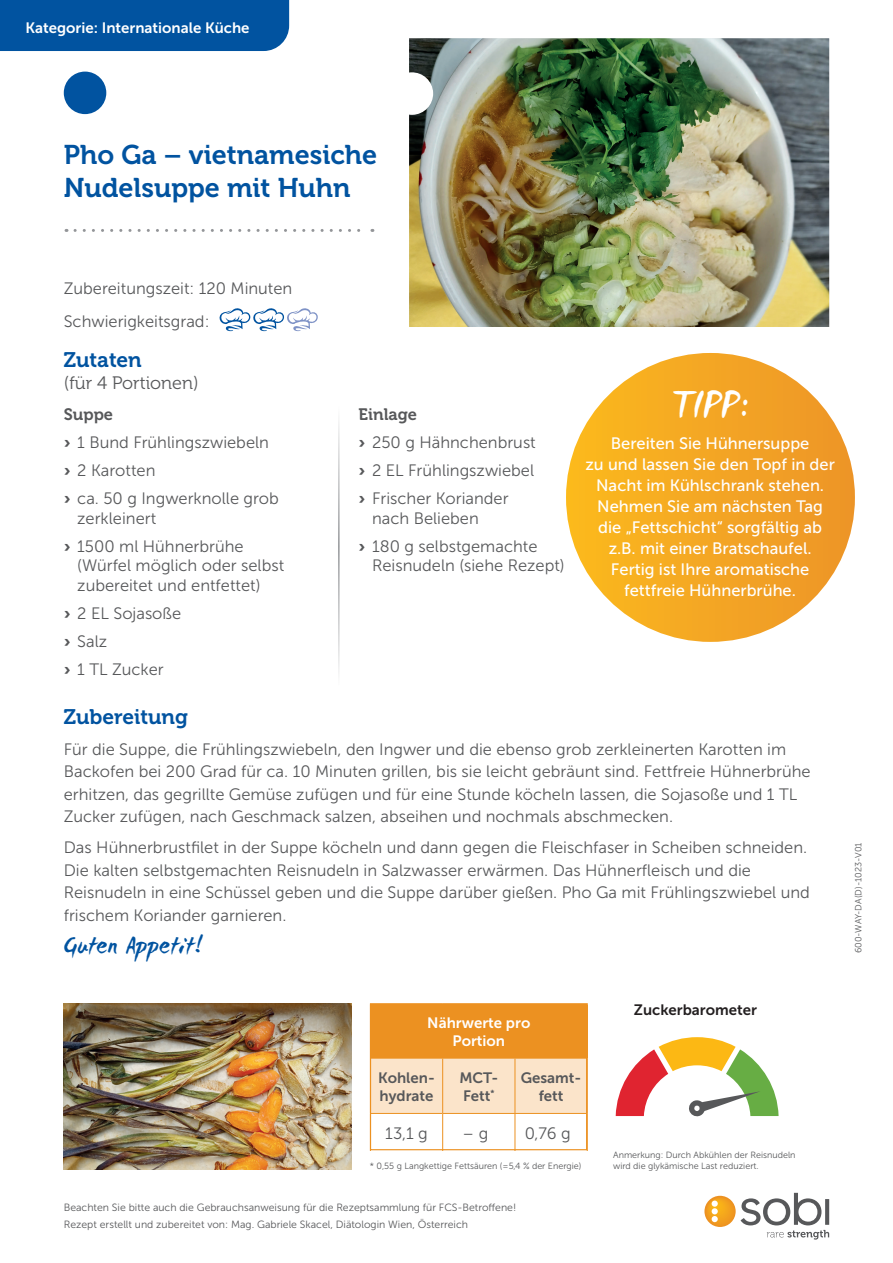
<style>
.page{position:relative;width:893px;height:1263px;background:#fff}
.page>*{position:absolute;margin:0;border:0;box-sizing:border-box;transform-origin:0 0}
.t1{font:43.5px "WC Mano Negra Bta";color:#fff}
.t2{font:27px/32.4px "Museo 700";color:#0153a0}
.t3{font:25.5px "WC Mano Negra Bta";color:#0153a0}
.t4{font:21px "Museo 700";color:#0153a0}
.t5{font:18px "Museo 300";color:#57585a}
.t6{font:16.5px/28px "Museo Sans 300";color:#57585a}
.t7{font:16.5px/21px "Museo Sans 500";color:#fff;text-align:center}
.t8{font:16.5px "Museo 700";color:#57585a}
.t9{font:15px/18px "Museo Sans 700";color:#fff;text-align:center}
.t10{font:15px/18px "Museo Sans 700";color:#57585a}
.t11{font:15px "Museo Sans 700";color:#231f20}
.t12{font:10.5px/16.8px "Museo Sans 300";color:#57585a}
.t13{font:9px/10.8px "Museo Sans 300";color:#57585a}
.s1{font-family:"Museo 900"}
</style>
<div class="page">
<img style="left:409px;top:38px;width:420px;height:289px">
<div style="left:64px;top:72px;width:42px;height:42px;background:#0153a0;border-radius:50%"></div>
<svg style="left:75px;top:229px;width:298px;height:3px"></svg>
<hr style="left:338px;top:405px;width:2px;height:280px;background:#939598">
<svg style="left:219px;top:308px;width:99px;height:23px"></svg>
<div style="left:566px;top:353px;width:289px;height:289px;background:linear-gradient(to right,#fcba1e,#ed9529);border-radius:50%"></div>
<img style="left:64px;top:1003px;width:288px;height:166px">
<div style="left:370px;top:1004px;width:217px;height:55px;background:#ec9121"></div>
<div style="left:372px;top:1059px;width:213px;height:54px;background:#fbe4ca"></div>
<hr style="left:442px;top:1059px;width:1px;height:54px;background:#ec9121">
<hr style="left:587px;top:1059px;width:1px;height:54px;background:#ec9121">
<hr style="left:370px;top:1113px;width:73px;height:1px;background:#ec9121">
<hr style="left:443px;top:1113px;width:72px;height:1px;background:#ec9121">
<hr style="left:442px;top:1114px;width:1px;height:36px;background:#ec9121">
<hr style="left:515px;top:1113px;width:72px;height:1px;background:#ec9121">
<hr style="left:587px;top:1114px;width:1px;height:36px;background:#ec9121">
<hr style="left:514px;top:1059px;width:1px;height:54px;background:#ec9121">
<hr style="left:514px;top:1114px;width:1px;height:36px;background:#ec9121">
<div style="left:370px;top:1003px;width:217px;height:147px;border:1px solid #ec9121"></div>
<svg style="left:704px;top:1193px;width:125px;height:46px"></svg>
<div style="left:0;top:0;width:289px;height:51px;background:#0153a0"></div>
<svg style="left:616px;top:1037px;width:163px;height:79px"></svg>
<p class="t9" style="left:26px;top:18px;width:225px">Kategorie: Internationale Küche</p>
<h2 class="t2" style="left:64px;top:139px;width:315px">Pho Ga – vietnamesiche<br>Nudelsuppe mit Huhn</h2>
<p class="t6" style="left:64px;top:273px;width:230px;line-height:32.5px">Zubereitungszeit: 120 Minuten<br>Schwierigkeitsgrad:</p>
<p class="t4" style="left:64px;top:348px;width:80px">Zutaten</p>
<p class="t5" style="left:64px;top:373px;width:136px">(für 4 Portionen)</p>
<p class="t8" style="left:64px;top:406px;width:51px">Suppe</p>
<p class="t6" style="left:64px;top:429px;width:217px"><span class="s1">›</span> 1 Bund Frühlingszwiebeln <span class="s1">›</span> 2 Karotten<br><span class="s1">›</span> ca. 50 g Ingwerknolle grob</p>
<p class="t6" style="left:64px;top:504px;width:181px;text-indent:13px">zerkleinert<br><span class="s1">›</span> 1500 ml Hühnerbrühe</p>
<p class="t6" style="left:77px;top:556px;width:208px;line-height:19.5px">(Würfel möglich oder selbst zubereitet und entfettet)</p>
<p class="t6" style="left:64px;top:599px;width:119px"><span class="s1">›</span> 2 EL Sojasoße <span class="s1">›</span> Salz<br><span class="s1">›</span> 1 TL Zucker</p>
<p class="t8" style="left:359px;top:405px;width:60px">Einlage</p>
<p class="t6" style="left:359px;top:429px;width:179px;text-align:justify"><span class="s1">›</span> 250 g Hähnchenbrust <span class="s1">›</span> 2 EL Frühlingszwiebel <span class="s1">›</span> Frischer Koriander</p>
<p class="t6" style="left:359px;top:504px;width:180px;text-indent:13px">nach Belieben<br><span class="s1">›</span> 180 g selbstgemachte</p>
<p class="t6" style="left:372px;top:552px;width:194px">Reisnudeln (siehe Rezept)</p>
<h1 class="t1" style="left:671px;top:377px;width:79px">TIPP:</h1>
<p class="t7" style="left:585px;top:433px;width:251px">Bereiten Sie Hühnersuppe<br>zu und lassen Sie den Topf in der<br>Nacht im Kühlschrank stehen.<br>Nehmen Sie am nächsten Tag die „Fettschicht“ sorgfältig ab z.B. mit einer Bratschaufel.<br>Fertig ist Ihre aromatische fettfreie Hühnerbrühe.</p>
<p class="t4" style="left:64px;top:705px;width:126px">Zubereitung</p>
<p class="t6" style="left:64px;top:738px;width:748px;line-height:22.5px">Für die Suppe, die Frühlingszwiebeln, den Ingwer und die ebenso grob zerkleinerten Karotten im Backofen bei 200 Grad für ca. 10 Minuten grillen, bis sie leicht gebräunt sind. Fettfreie Hühnerbrühe erhitzen, das gegrillte Gemüse zufügen und für eine Stunde köcheln lassen, die Sojasoße und 1 TL Zucker zufügen, nach Geschmack salzen, abseihen und nochmals abschmecken.</p>
<p class="t6" style="left:64px;top:836px;width:748px;line-height:22.5px">Das Hühnerbrustfilet in der Suppe köcheln und dann gegen die Fleischfaser in Scheiben schneiden.<br>Die kalten selbstgemachten Reisnudeln in Salzwasser erwärmen. Das Hühnerfleisch und die Reisnudeln in eine Schüssel geben und die Suppe darüber gießen. Pho Ga mit Frühlingszwiebel und frischem Koriander garnieren.</p>
<h3 class="t3" style="left:64px;top:929px;width:141px">Guten Appetit!</h3>
<p class="t9" style="left:427px;top:1014px;width:105px">Nährwerte pro<br>Portion</p>
<p class="t10" style="left:378px;top:1068px;width:58px">Kohlen&shy;hydrate</p>
<p class="t10" style="left:459px;top:1068px;width:40px">MCT-<br>Fett<sup>*</sup></p>
<p class="t10" style="left:521px;top:1068px;width:62px;text-align:center">Gesamt&shy;fett</p>
<p class="t6" style="left:385px;top:1119px;width:44px">13,1 g</p>
<p class="t6" style="left:463px;top:1119px;width:27px">– g</p>
<p class="t6" style="left:525px;top:1119px;width:48px">0,76 g</p>
<p class="t13" style="left:370px;top:1161px;width:213px">* 0,55 g Langkettige Fettsäuren (=5,4 % der Energie)</p>
<p class="t12" style="left:64px;top:1199px;width:454px">Beachten Sie bitte auch die Gebrauchsanweisung für die Rezeptsammlung für FCS-Betroffene!<br>Rezept erstellt und zubereitet von: Mag. Gabriele Skacel, Diätologin Wien, Österreich</p>
<p class="t11" style="left:634px;top:1001px;width:125px">Zuckerbarometer</p>
<p class="t13" style="left:613px;top:1150px;width:184px">Anmerkung: Durch Abkühlen der Reisnudeln wird die glykämische Last reduziert.</p>
<p class="t13" style="left:853px;top:953px;width:112px;rotate:-90deg">600-WAY-DA(D)-1023-V01</p>
</div>
